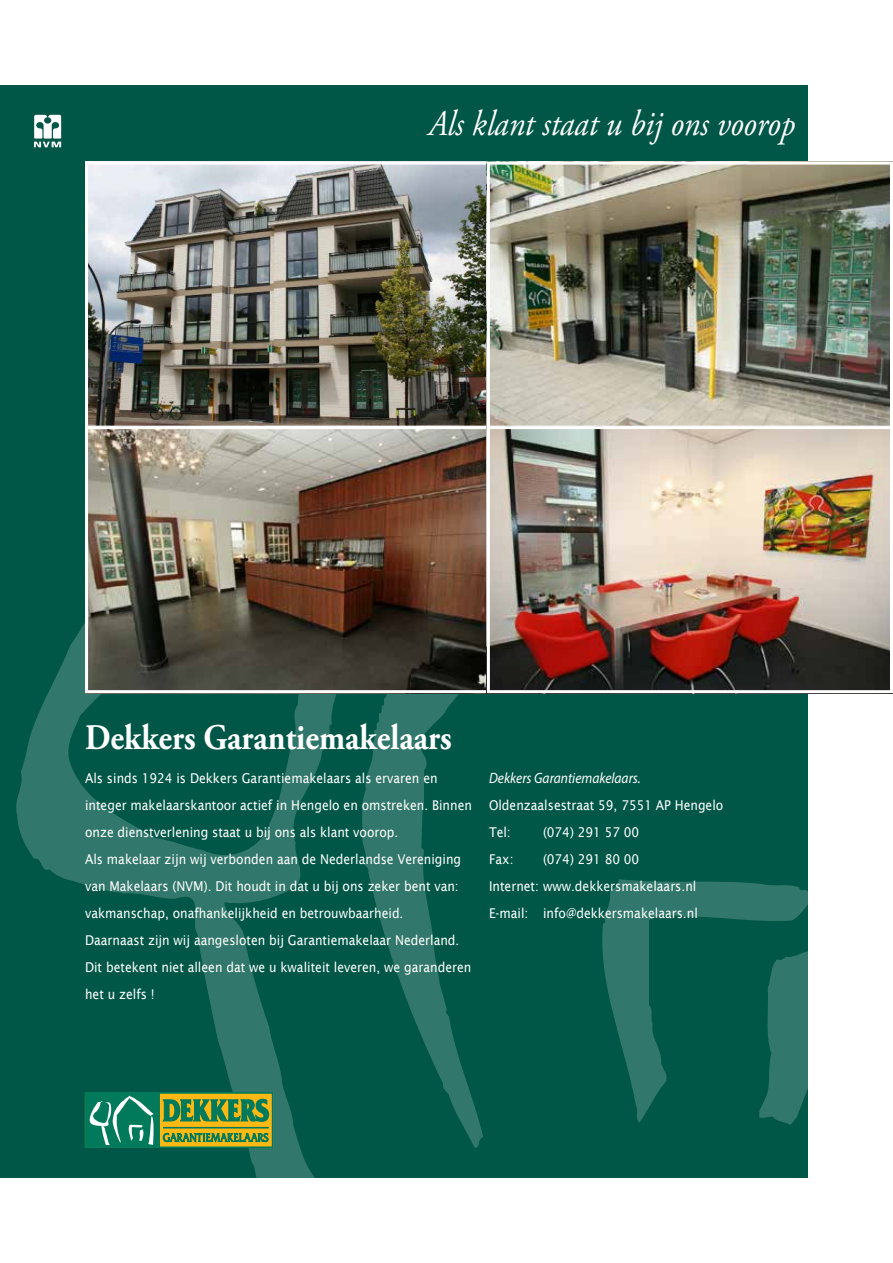
<style>
.page{position:relative;width:893px;height:1263px;background:#fff}
.page>*{position:absolute;margin:0;border:0;box-sizing:border-box;transform-origin:0 0}
.t1{font:italic 36px "Adobe Garamond Pro";color:#fff;scale:.9 1}
.t2{font:700 36px "Adobe Garamond Pro";color:#fff;scale:.9 1}
.t3{font:italic 15px "Myriad Pro";color:#fff;scale:.9 1}
.t4{font:13.5px/27px "Lucida Sans";color:#fff;scale:.9 1}
</style>
<div class="page">
<div style="left:0;top:85px;width:808px;height:1093px;background:#005747"></div>
<svg style="left:16px;top:623px;width:792px;height:555px"></svg>
<svg style="left:34px;top:115px;width:27px;height:32px"></svg>
<img style="left:89px;top:166px;width:398px;height:259px">
<div style="left:85px;top:162px;width:406px;height:267px;border:3px solid #fff"></div>
<img style="left:491px;top:166px;width:398px;height:259px">
<div style="left:487px;top:162px;width:406px;height:267px;border:3px solid #fff"></div>
<img style="left:89px;top:430px;width:398px;height:259px">
<div style="left:85px;top:426px;width:406px;height:267px;border:3px solid #fff"></div>
<svg style="left:85px;top:1092px;width:188px;height:56px;background:#63974e"></svg>
<img style="left:491px;top:430px;width:398px;height:259px">
<div style="left:487px;top:426px;width:406px;height:267px;border:3px solid #fff"></div>
<h1 class="t1" style="left:428px;top:102px;width:409px">Als klant staat u bij ons voorop</h1>
<h1 class="t2" style="left:85px;top:717px;width:409px">Dekkers Garantiemakelaars</h1>
<p class="t4" style="left:85px;top:765px;width:431px">Als sinds 1924 is Dekkers Garantiemakelaars als ervaren en integer makelaarskantoor actief in Hengelo en omstreken. Binnen onze dienstverlening staat u bij ons als klant voorop.<br>Als makelaar zijn wij verbonden aan de Nederlandse Vereniging van Makelaars (NVM). Dit houdt in dat u bij ons zeker bent van: vakmanschap, onafhankelijkheid en betrouwbaarheid.<br>Daarnaast zijn wij aangesloten bij Garantiemakelaar Nederland.<br>Dit betekent niet alleen dat we u kwaliteit leveren, we garanderen het u zelfs !</p>
<p class="t3" style="left:489px;top:769px;width:170px">Dekkers Garantiemakelaars.</p>
<p class="t4" style="left:489px;top:792px;width:262px">Oldenzaalsestraat 59, 7551 AP Hengelo<br>Tel:</p>
<p class="t4" style="left:543px;top:819px;width:108px">(074) 291 57 00</p>
<p class="t4" style="left:489px;top:846px;width:234px;text-align:center">(074) 291 80 00<br>Internet: www.dekkersmakelaars.nl<br>E-mail: info@dekkersmakelaars.nl</p>
<p class="t4" style="left:489px;top:846px;width:29px">Fax:</p>
</div>
